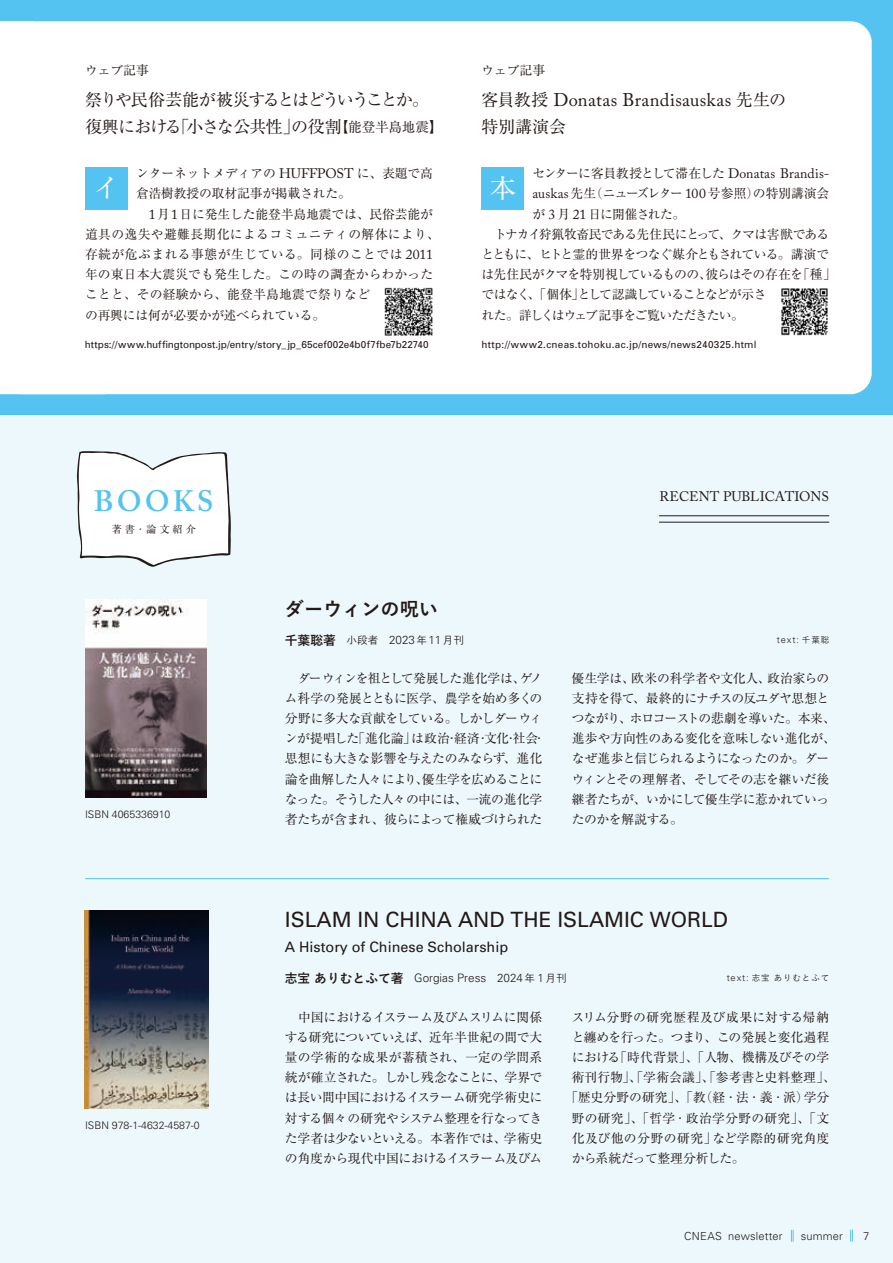
<style>
.page{position:relative;width:893px;height:1263px;background:#fff}
.page>*{position:absolute;margin:0;border:0;box-sizing:border-box;transform-origin:0 0}
.t1{font:600 29.4px "Adobe Caslon Pro";letter-spacing:.105em;color:#55c3f1}
.t2{font:26.55px "Ryumin Pr 6 N";color:#fff}
.t3{font:21px "Univers";color:#231916}
.t4{font:700 19.2px "Yu Go";color:#231916}
.t5{font:18.3px "Adobe Caslon Pro";letter-spacing:.02em;color:#231916}
.t6{font:16.95px/27.6px "Ryumin Pr 6 N";letter-spacing:-.085em;color:#231916}
.t7{font:16.95px "Ryumin Pr 6 N";letter-spacing:-.055em;color:#231916}
.t8{font:14.4px "Univers";color:#231916}
.t9{font:13.8px "Adobe Caslon Pro";letter-spacing:-.005em;color:#231916}
.t10{font:12.75px/20.2px "Ryumin Pr 6 N";letter-spacing:-.01em;color:#231916;text-align:justify}
.t11{font:12.75px/20.2px "Ryumin Pr 6 N";letter-spacing:-.045em;color:#231916}
.t12{font:12.75px/20.2px "Ryumin Pr 6 N";letter-spacing:.02em;color:#231916}
.t13{font:12.75px/20.2px "Ryumin Pr 6 N";letter-spacing:-.035em;color:#231916}
.t14{font:12.75px "Ryumin Pr 6 N";letter-spacing:-.065em;color:#231916}
.t15{font:12.75px "Ryumin Pr 6 N";letter-spacing:-.05em;color:#231916}
.t16{font:12.75px "Ryumin Pr 6 N";letter-spacing:-.06em;color:#231916}
.t17{font:12.75px "Ryumin Pr 6 N";letter-spacing:-.07em;color:#231916}
.t18{font:12.75px "Ryumin Pr 6 N";letter-spacing:.04em;color:#231916}
.t19{font:12.75px "Ryumin Pr 6 N";letter-spacing:.045em;color:#231916}
.t20{font:12.75px "Ryumin Pr 6 N";letter-spacing:-.03em;color:#231916}
.t21{font:300 11.7px "Univers";color:#231916}
.t22{font:300 11.1px "Univers";letter-spacing:.015em;color:#231916}
.t23{font:500 10.65px "Yu Go";color:#231916}
.t24{font:300 10.5px "Univers";color:#231916}
.t25{font:10.2px "Ryumin Pr 6 N";letter-spacing:.3em;color:#231916}
.t26{font:9.9px "Univers";color:#231916}
.t27{font:9.9px "Univers";letter-spacing:.02em;color:#231916}
.t28{font:300 9.3px "Univers";color:#231916}
.t29{font:500 8.55px "Yu Go";letter-spacing:.1em;color:#231916}
.s1{font-weight:300}
.s2{font-weight:300;font-size:13.65px}
.s3{font-size:13.65px}
.s4{font-family:"Ryumin Pr 6 N";font-size:16.95px}
.s5{font-family:"Adobe Caslon Pro";font-size:13.8px}
.s6{font-weight:700;font-size:12.75px}
.s7{font-family:"Univers";font-weight:300;font-size:11.7px}
.s8{font-family:"Yu Go";font-weight:500;font-size:8.55px}
.s9{font-family:"Yu Go";font-weight:700;font-size:12.75px}
.s10{font-family:"Yu Go";font-weight:500;font-size:10.65px}
.s11{font-family:"Univers";font-weight:300;font-size:9.3px}
</style>
<div class="page">
<div style="left:0;top:408px;width:893px;height:855px;background:#edf8fd"></div>
<svg style="left:0;top:0;width:893px;height:415px"></svg>
<div style="left:0;top:21px;width:33px;height:369px;background:#fff"></div>
<div style="left:481px;top:167px;width:43px;height:42px;background:#55c3f1"></div>
<img style="left:84px;top:910px;width:125px;height:198px">
<hr style="left:86px;top:878px;width:743px;height:1px;background:#55c3f1">
<img style="left:85px;top:599px;width:121px;height:198px">
<svg style="left:0;top:373px;width:231px;height:194px"></svg>
<hr style="left:659px;top:522px;width:170px;height:1px;background:#231916">
<hr style="left:659px;top:515px;width:170px;height:1px;background:#231916">
<div style="left:85px;top:167px;width:43px;height:42px;background:#55c3f1"></div>
<img style="left:385px;top:288px;width:47px;height:47px">
<div style="left:383px;top:286px;width:51px;height:51px;border:1px solid #fff"></div>
<img style="left:781px;top:288px;width:47px;height:47px">
<svg style="left:791px;top:1230px;width:3px;height:12px"></svg>
<svg style="left:850px;top:1230px;width:3px;height:11px"></svg>
<p class="t10" style="left:85px;top:59px;width:65px">ウェブ記事</p>
<h3 class="t6" style="left:85px;top:84px;width:359px">祭りや民俗芸能が被災するとはどういうことか<span class="s1">。</span>復興における<span class="s1">「</span>小さな公共性<span class="s1">」</span>の役割<span class="s2">【</span><span class="s3">能登半島地震</span><span class="s2">】</span></h3>
<p class="t10" style="left:481px;top:59px;width:65px">ウェブ記事</p>
<h3 class="t5" style="left:481px;top:89px;width:306px"><span class="s4">客員教授</span> Donatas Brandisauskas <span class="s4">先生の</span></h3>
<h3 class="t7" style="left:481px;top:114px;width:86px">特別講演会</h3>
<p class="t15" style="left:532px;top:163px;width:298px">センターに客員教授として滞在した <span class="s5">Donatas Brandis-</span></p>
<p class="t10" style="left:532px;top:183px;width:299px"><span class="s5">auskas</span>先生<span class="s1">（</span>ニューズレター <span class="s5">100</span>号参照<span class="s1">）</span>の特別講演会</p>
<p class="t14" style="left:532px;top:204px;width:155px">が <span class="s5">3</span> 月 <span class="s5">21</span> 日に開催された<span class="s1">。</span></p>
<p class="t14" style="left:481px;top:224px;width:349px">　トナカイ狩猟牧畜民である先住民にとって<span class="s1">、</span>クマは害獣である</p>
<p class="t16" style="left:481px;top:244px;width:349px">とともに<span class="s1">、</span>ヒトと霊的世界をつなぐ媒介ともされている<span class="s1">。</span>講演で</p>
<p class="t11" style="left:481px;top:264px;width:356px">は先住民がクマを特別視しているものの<span class="s1">、</span>彼らはその存在を<span class="s1">「</span>種<span class="s1">」</span></p>
<p class="t17" style="left:481px;top:284px;width:286px">ではなく<span class="s1">、「</span>個体<span class="s1">」</span>として認識していることなどが示さ</p>
<p class="t14" style="left:481px;top:305px;width:264px">れた<span class="s1">。</span>詳しくはウェブ記事をご覧いただきたい<span class="s1">。</span></p>
<h2 class="t2" style="left:93px;top:167px;width:28px">イ</h2>
<p class="t10" style="left:136px;top:163px;width:298px">ンターネットメディアの <span class="s5">HUFFPOST</span> に<span class="s1">、</span>表題で高倉浩樹教授の取材記事が掲載された<span class="s1">。</span></p>
<p class="t12" style="left:85px;top:203px;width:356px;text-indent:64px"><span class="s5">1</span>月<span class="s5">1</span>日に発生した能登半島地震では<span class="s1">、</span>民俗芸能が道具の逸失や避難長期化によるコミュニティの解体により<span class="s1">、</span>存続が危ぶまれる事態が生じている<span class="s1">。</span>同様のことでは <span class="s5">2011</span>年の東日本大震災でも発生した<span class="s1">。</span>この時の調査からわかったことと<span class="s1">、</span>その経験から<span class="s1">、</span>能登半島地震で祭りなど<br>の再興には何が必要かが述べられている<span class="s1">。</span></p>
<p class="t26" style="left:85px;top:338px;width:345px">https://www.huffingtonpost.jp/entry/story_jp_65cef002e4b0f7fbe7b22740</p>
<p class="t27" style="left:481px;top:338px;width:277px">http://www2.cneas.tohoku.ac.jp/news/news240325.html</p>
<h2 class="t2" style="left:489px;top:167px;width:28px">本</h2>
<h1 class="t1" style="left:94px;top:484px;width:121px">BOOKS</h1>
<p class="t25" style="left:112px;top:521px;width:86px">著書<span class="s1">・</span>論文紹介</p>
<p class="t9" style="left:659px;top:488px;width:171px">RECENT PUBLICATIONS</p>
<h3 class="t4" style="left:285px;top:598px;width:155px">ダーウィンの呪い</h3>
<p class="t23" style="left:285px;top:630px;width:181px"><span class="s6">千葉聡著</span> 小段者　<span class="s7">2023</span>年<span class="s7">11</span>月刊</p>
<p class="t28" style="left:777px;top:634px;width:54px">text: <span class="s8">千葉聡</span></p>
<p class="t11" style="left:285px;top:667px;width:262px">　ダーウィンを祖として発展した進化学は<span class="s1">、</span>ゲノム科学の発展とともに医学<span class="s1">、</span>農学を始め多くの分野に多大な貢献をしている<span class="s1">。</span>しかしダーウィンが提唱した<span class="s1">「</span>進化論<span class="s1">」</span>は政治<span class="s1">・</span>経済<span class="s1">・</span>文化<span class="s1">・</span>社会<span class="s1">・</span>思想にも大きな影響を与えたのみならず<span class="s1">、</span>進化論を曲解した人々により<span class="s1">、</span>優生学を広めることになった<span class="s1">。</span>そうした人々の中には<span class="s1">、</span>一流の進化学者たちが含まれ<span class="s1">、</span>彼らによって権威づけられた</p>
<p class="t13" style="left:572px;top:667px;width:265px">優生学は<span class="s1">、</span>欧米の科学者や文化人<span class="s1">、</span>政治家らの支持を得て<span class="s1">、</span>最終的にナチスの反ユダヤ思想とつながり<span class="s1">、</span>ホロコーストの悲劇を導いた<span class="s1">。</span>本来<span class="s1">、</span>進歩や方向性のある変化を意味しない進化が<span class="s1">、</span>なぜ進歩と信じられるようになったのか<span class="s1">。</span>ダーウィンとその理解者<span class="s1">、</span>そしてその志を継いだ後継者たちが<span class="s1">、</span>いかにして優生学に惹かれていっ</p>
<p class="t24" style="left:85px;top:808px;width:87px">ISBN 4065336910</p>
<p class="t10" style="left:572px;top:808px;width:113px">たのかを解説する<span class="s1">。</span></p>
<h3 class="t3" style="left:285px;top:906px;width:445px">ISLAM IN CHINA AND THE ISLAMIC WORLD</h3>
<p class="t8" style="left:285px;top:938px;width:225px">A History of Chinese Scholarship</p>
<p class="t24" style="left:85px;top:1119px;width:116px">ISBN 978-1-4632-4587-0</p>
<p class="t21" style="left:285px;top:970px;width:283px"><span class="s9">志宝ありむとふて著</span> Gorgias Press 2024<span class="s10">年</span> 1<span class="s10">月刊</span></p>
<p class="t29" style="left:727px;top:970px;width:104px"><span class="s11">text:</span> 志宝ありむとふて</p>
<p class="t10" style="left:285px;top:1006px;width:259px">　中国におけるイスラーム及びムスリムに関係する研究についていえば<span class="s1">、</span>近年半世紀の間で大量の学術的な成果が蓄積され<span class="s1">、</span>一定の学問系統が確立された<span class="s1">。</span>しかし残念なことに<span class="s1">、</span>学界では長い間中国におけるイスラーム研究学術史に対する個々の研究やシステム整理を行なってきた学者は少ないといえる<span class="s1">。</span>本著作では<span class="s1">、</span>学術史の角度から現代中国におけるイスラーム及びム</p>
<p class="t18" style="left:572px;top:1007px;width:259px">スリム分野の研究歴程及び成果に対する帰納</p>
<p class="t15" style="left:572px;top:1027px;width:259px">と纏めを行った<span class="s1">。</span>つまり<span class="s1">、</span>この発展と変化過程</p>
<p class="t10" style="left:572px;top:1046px;width:259px">における<span class="s1">「</span>時代背景<span class="s1">」、「</span>人物<span class="s1">、</span>機構及びその学</p>
<p class="t10" style="left:572px;top:1066px;width:265px">術刊行物<span class="s1">」、「</span>学術会議<span class="s1">」、「</span>参考書と史料整理<span class="s1">」、</span></p>
<p class="t10" style="left:565px;top:1087px;width:265px"><span class="s1">「</span>歴史分野の研究<span class="s1">」、「</span>教<span class="s1">（</span>経<span class="s1">・</span>法<span class="s1">・</span>義<span class="s1">・</span>派<span class="s1">）</span>学分</p>
<p class="t12" style="left:572px;top:1107px;width:259px">野の研究<span class="s1">」、「</span>哲学<span class="s1">・</span>政治学分野の研究<span class="s1">」、「</span>文</p>
<p class="t19" style="left:572px;top:1128px;width:259px">化及び他の分野の研究<span class="s1">」</span>など学際的研究角度</p>
<p class="t20" style="left:572px;top:1148px;width:175px">から系統だって整理分析した<span class="s1">。</span></p>
<p class="t22" style="left:684px;top:1229px;width:100px">CNEAS newsletter</p>
<p class="t22" style="left:801px;top:1229px;width:43px">summer</p>
<p class="t22" style="left:863px;top:1229px;width:8px">7</p>
</div>
